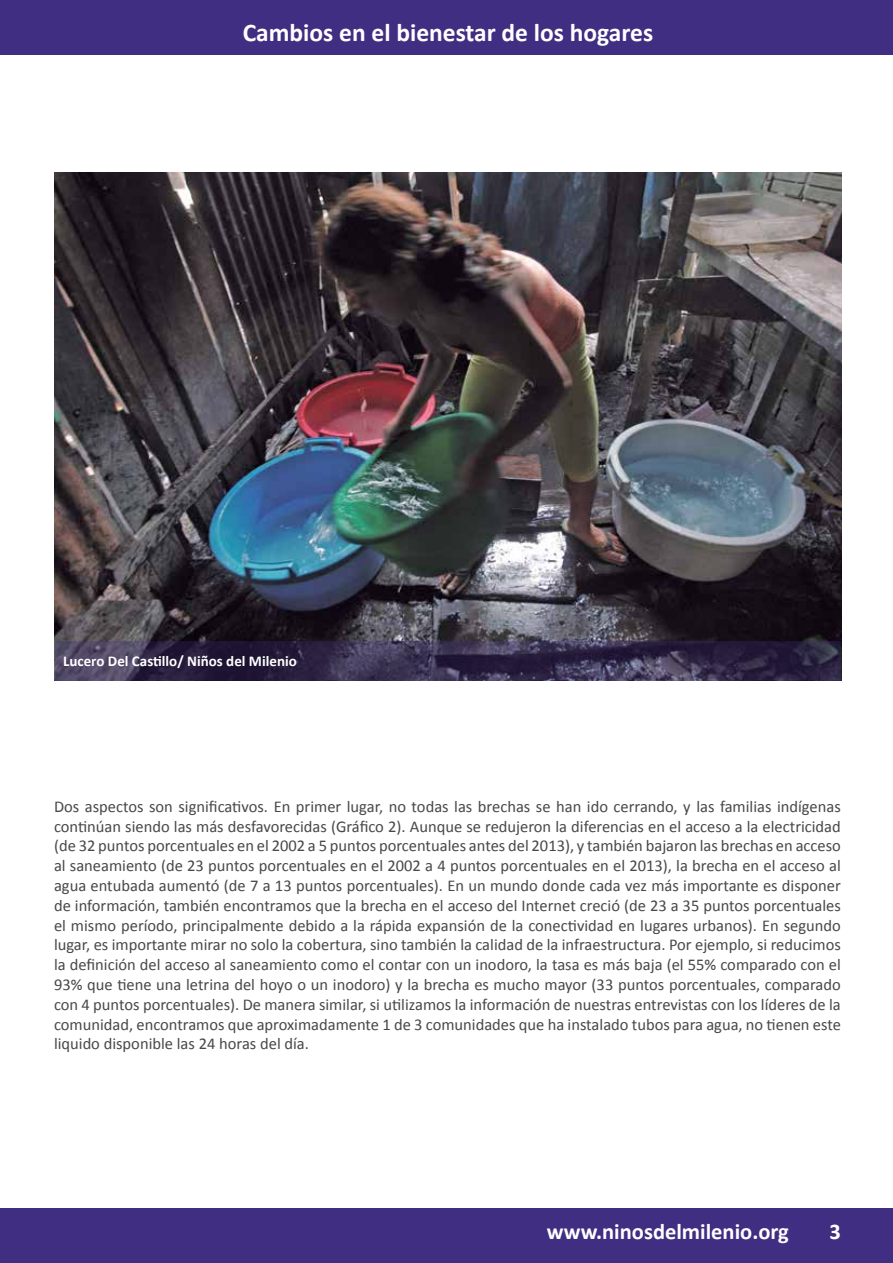
<style>
.page{position:relative;width:893px;height:1263px;background:#fff}
.page>*{position:absolute;margin:0;border:0;box-sizing:border-box;transform-origin:0 0}
.t1{font:700 25.5px "Calibri";color:#fff}
.t2{font:700 22.5px "Calibri";color:#fff}
.t3{font:16.5px/19.8px "Calibri";color:#48484a;text-align:justify}
.t4{font:700 15px "Calibri";color:#fff}
</style>
<div class="page">
<div style="left:0;top:0;width:893px;height:54px;background:#402e82"></div>
<div style="left:0;top:1209px;width:893px;height:54px;background:#402e82"></div>
<img style="left:55px;top:172px;width:786px;height:509px">
<svg style="left:56px;top:641px;width:785px;height:40px;background:#362d4b"></svg>
<h1 class="t1" style="left:243px;top:16px;width:412px">Cambios en el bienestar de los hogares</h1>
<p class="t4" style="left:63px;top:651px;width:235px">Lucero Del Castillo/ Niños del Milenio</p>
<p class="t3" style="left:54px;top:796px;width:788px">Dos aspectos son significativos. En primer lugar, no todas las brechas se han ido cerrando, y las familias indígenas continúan siendo las más desfavorecidas (Gráfico 2). Aunque se redujeron la diferencias en el acceso a la electricidad (de 32 puntos porcentuales en el 2002 a 5 puntos porcentuales antes del 2013), y también bajaron las brechas en acceso al saneamiento (de 23 puntos porcentuales en el 2002 a 4 puntos porcentuales en el 2013), la brecha en el acceso al agua entubada aumentó (de 7 a 13 puntos porcentuales). En un mundo donde cada vez más importante es disponer de información, también encontramos que la brecha en el acceso del Internet creció (de 23 a 35 puntos porcentuales el mismo período, principalmente debido a la rápida expansión de la conectividad en lugares urbanos). En segundo lugar, es importante mirar no solo la cobertura, sino también la calidad de la infraestructura. Por ejemplo, si reducimos la definición del acceso al saneamiento como el contar con un inodoro, la tasa es más baja (el 55% comparado con el 93% que tiene una letrina del hoyo o un inodoro) y la brecha es mucho mayor (33 puntos porcentuales, comparado con 4 puntos porcentuales). De manera similar, si utilizamos la información de nuestras entrevistas con los líderes de la comunidad, encontramos que aproximadamente 1 de 3 comunidades que ha instalado tubos para agua, no tienen este liquido disponible las 24 horas del día.</p>
<h2 class="t2" style="left:547px;top:1217px;width:243px">www.ninosdelmilenio.org</h2>
<h2 class="t2" style="left:829px;top:1217px;width:13px">3</h2>
</div>
